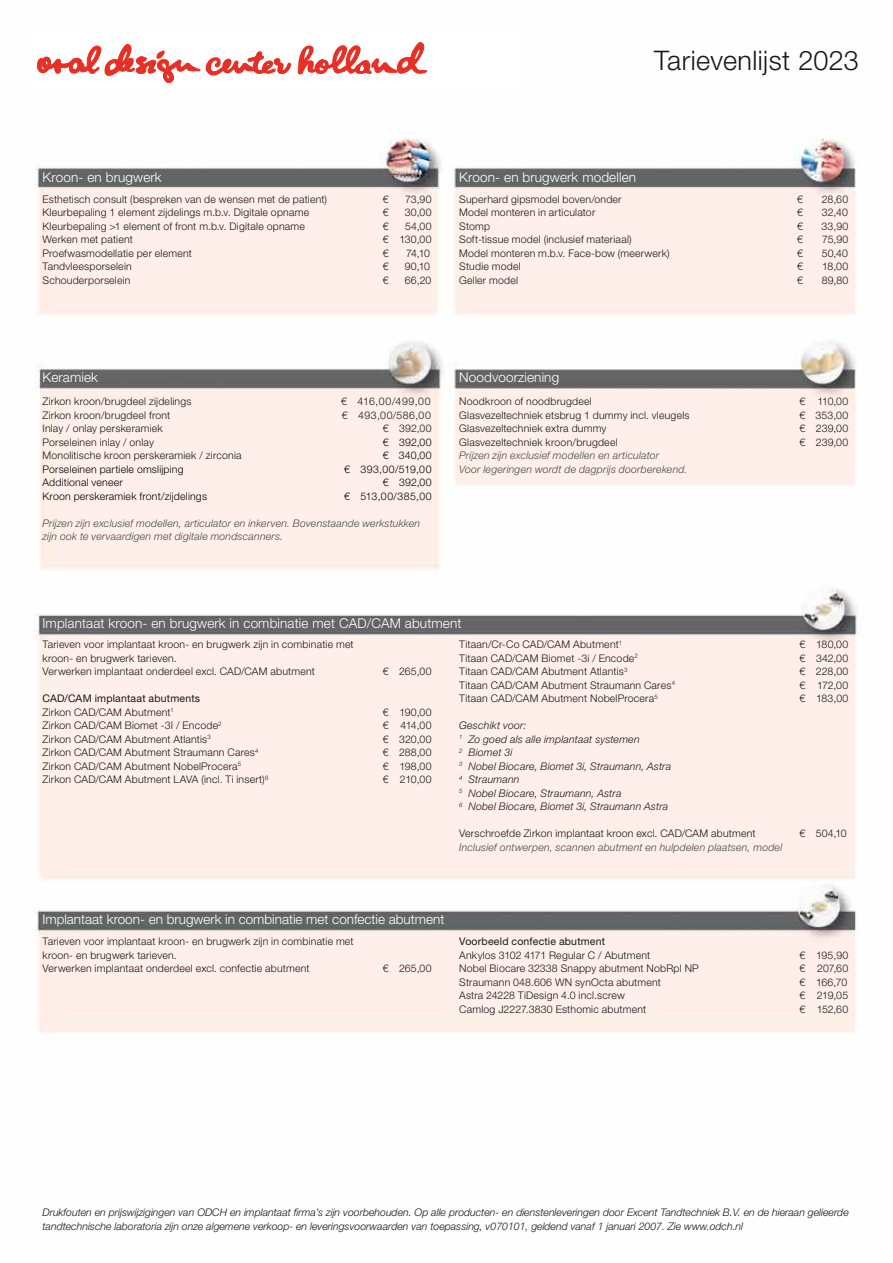
<style>
.page{position:relative;width:893px;height:1263px;background:#fff}
.page>*{position:absolute;margin:0;border:0;box-sizing:border-box;transform-origin:0 0}
.t1{font:300 27px "Helvetica Neue LT Std";letter-spacing:.015em;color:#181716}
.t2{font:300 13.5px "Helvetica Neue LT Std";letter-spacing:.01em;color:#fff}
.t3{font:300 10.5px/13.5px "Helvetica Neue LT Std";letter-spacing:.02em;color:#181716}
.t4{font:italic 300 10.5px/13.5px "Helvetica Neue LT Std";color:#181716}
.t5{font:italic 300 10.5px/13.5px "Helvetica Neue LT Std";letter-spacing:.02em;color:#484847}
.t6{font:italic 300 10.5px/13.5px "Helvetica Neue LT Std";letter-spacing:.02em;color:#181716}
.t7{font:300 10.5px "Helvetica Neue LT Std";letter-spacing:.02em;color:#000}
.t8{font:10.5px/13.5px "Helvetica Neue LT Std";letter-spacing:.02em;color:#181716}
.t9{font:300 10.5px "Helvetica Neue LT Std";letter-spacing:.045em;color:#000}
.t10{font:300 10.5px "Helvetica Neue LT Std";letter-spacing:.065em;color:#181716}
.t11{font:300 10.5px "Helvetica Neue LT Std";letter-spacing:.05em;color:#181716}
.s1{font-weight:300}
</style>
<div class="page">
<img style="left:35px;top:138px;width:828px;height:898px">
<svg style="left:37px;top:42px;width:390px;height:41px"></svg>
<h1 class="t1" style="left:654px;top:44px;width:206px">Tarievenlijst 2023</h1>
<p class="t2" style="left:43px;top:168px;width:121px">Kroon- en brugwerk</p>
<p class="t3" style="left:43px;top:192px;width:286px">Esthetisch consult (bespreken van de wensen met de patient)</p>
<p class="t3" style="left:383px;top:192px;width:7px">€</p>
<p class="t3" style="left:405px;top:192px;width:28px">73,90</p>
<p class="t3" style="left:43px;top:205px;width:268px">Kleurbepaling 1 element zijdelings m.b.v. Digitale opname</p>
<p class="t3" style="left:383px;top:205px;width:7px">€</p>
<p class="t3" style="left:405px;top:205px;width:28px">30,00</p>
<p class="t3" style="left:43px;top:219px;width:264px">Kleurbepaling &gt;1 element of front m.b.v. Digitale opname</p>
<p class="t3" style="left:383px;top:219px;width:7px">€</p>
<p class="t3" style="left:405px;top:219px;width:28px">54,00</p>
<p class="t3" style="left:43px;top:232px;width:92px">Werken met patient</p>
<p class="t3" style="left:383px;top:232px;width:50px">€ 130,00</p>
<p class="t3" style="left:43px;top:246px;width:151px">Proefwasmodellatie per element</p>
<p class="t3" style="left:383px;top:246px;width:7px">€</p>
<p class="t3" style="left:406px;top:246px;width:25px">74,10</p>
<p class="t3" style="left:43px;top:259px;width:91px">Tandvleesporselein</p>
<p class="t3" style="left:383px;top:259px;width:7px">€</p>
<p class="t3" style="left:405px;top:259px;width:27px">90,10</p>
<p class="t3" style="left:43px;top:273px;width:90px">Schouderporselein</p>
<p class="t3" style="left:383px;top:273px;width:7px">€</p>
<p class="t3" style="left:405px;top:273px;width:28px">66,20</p>
<p class="t2" style="left:459px;top:168px;width:178px">Kroon- en brugwerk modellen</p>
<p class="t3" style="left:459px;top:192px;width:164px">Superhard gipsmodel boven/onder</p>
<p class="t3" style="left:797px;top:192px;width:7px">€</p>
<p class="t3" style="left:822px;top:192px;width:28px">28,60</p>
<p class="t3" style="left:459px;top:205px;width:138px">Model monteren in articulator</p>
<p class="t3" style="left:797px;top:205px;width:7px">€</p>
<p class="t3" style="left:822px;top:205px;width:28px">32,40</p>
<p class="t3" style="left:459px;top:219px;width:32px">Stomp</p>
<p class="t3" style="left:797px;top:219px;width:7px">€</p>
<p class="t3" style="left:822px;top:219px;width:28px">33,90</p>
<p class="t3" style="left:459px;top:232px;width:174px">Soft-tissue model (inclusief materiaal)</p>
<p class="t3" style="left:797px;top:232px;width:7px">€</p>
<p class="t3" style="left:822px;top:232px;width:28px">75,90</p>
<p class="t3" style="left:459px;top:246px;width:212px">Model monteren m.b.v. Face-bow (meerwerk)</p>
<p class="t3" style="left:797px;top:246px;width:7px">€</p>
<p class="t3" style="left:822px;top:246px;width:28px">50,40</p>
<p class="t3" style="left:459px;top:259px;width:63px">Studie model</p>
<p class="t3" style="left:797px;top:259px;width:7px">€</p>
<p class="t3" style="left:822px;top:259px;width:28px">18,00</p>
<p class="t3" style="left:459px;top:273px;width:60px">Geller model</p>
<p class="t3" style="left:797px;top:273px;width:7px">€</p>
<p class="t3" style="left:822px;top:273px;width:28px">89,80</p>
<p class="t2" style="left:43px;top:369px;width:57px">Keramiek</p>
<p class="t2" style="left:459px;top:369px;width:101px">Noodvoorziening</p>
<p class="t3" style="left:43px;top:394px;width:150px">Zirkon kroon/brugdeel zijdelings</p>
<p class="t10" style="left:341px;top:395px;width:91px">€ 416,00/499,00</p>
<p class="t3" style="left:43px;top:408px;width:129px">Zirkon kroon/brugdeel front</p>
<p class="t11" style="left:342px;top:408px;width:91px">€ 493,00/586,00</p>
<p class="t3" style="left:43px;top:421px;width:122px">Inlay / onlay perskeramiek</p>
<p class="t3" style="left:383px;top:421px;width:50px">€ 392,00</p>
<p class="t3" style="left:43px;top:435px;width:113px">Porseleinen inlay / onlay</p>
<p class="t7" style="left:383px;top:435px;width:50px">€ 392,00</p>
<p class="t3" style="left:43px;top:448px;width:201px">Monolitische kroon perskeramiek / zirconia</p>
<p class="t7" style="left:383px;top:449px;width:50px">€ 340,00</p>
<p class="t7" style="left:43px;top:462px;width:143px">Porseleinen partiele omslijping</p>
<p class="t9" style="left:344px;top:462px;width:89px">€ 393,00/519,00</p>
<p class="t7" style="left:43px;top:476px;width:82px">Additional veneer</p>
<p class="t7" style="left:383px;top:476px;width:50px">€ 392,00</p>
<p class="t7" style="left:43px;top:489px;width:166px">Kroon perskeramiek front/zijdelings</p>
<p class="t9" style="left:344px;top:489px;width:89px">€ 513,00/385,00</p>
<p class="t5" style="left:43px;top:516px;width:379px">Prijzen zijn exclusief modellen, articulator en inkerven. Bovenstaande werkstukken zijn ook te vervaardigen met digitale mondscanners.</p>
<p class="t3" style="left:459px;top:394px;width:134px">Noodkroon of noodbrugdeel</p>
<p class="t3" style="left:799px;top:394px;width:50px">€ 110,00</p>
<p class="t3" style="left:459px;top:408px;width:232px">Glasvezeltechniek etsbrug 1 dummy incl. vleugels</p>
<p class="t3" style="left:799px;top:408px;width:50px">€ 353,00</p>
<p class="t3" style="left:459px;top:421px;width:149px">Glasvezeltechniek extra dummy</p>
<p class="t3" style="left:799px;top:421px;width:50px">€ 239,00</p>
<p class="t3" style="left:459px;top:435px;width:160px">Glasvezeltechniek kroon/brugdeel</p>
<p class="t3" style="left:799px;top:435px;width:50px">€ 239,00</p>
<p class="t5" style="left:459px;top:448px;width:230px">Prijzen zijn exclusief modellen en articulator<br>Voor legeringen wordt de dagprijs doorberekend.</p>
<p class="t2" style="left:43px;top:615px;width:420px">Implantaat kroon- en brugwerk in combinatie met CAD/CAM abutment</p>
<p class="t3" style="left:43px;top:637px;width:313px">Tarieven voor implantaat kroon- en brugwerk zijn in combinatie met kroon- en brugwerk tarieven.<br>Verwerken implantaat onderdeel excl. CAD/CAM abutment</p>
<p class="t8" style="left:43px;top:691px;width:159px">CAD/CAM implantaat abutments<br><span class="s1">Zirkon CAD/CAM Abutment</span><sup>1</sup></p>
<p class="t3" style="left:383px;top:664px;width:50px">€ 265,00</p>
<p class="t3" style="left:383px;top:705px;width:50px">€ 190,00</p>
<p class="t3" style="left:43px;top:718px;width:181px">Zirkon CAD/CAM Biomet -3I / Encode<sup>2</sup></p>
<p class="t3" style="left:383px;top:718px;width:50px">€ 414,00</p>
<p class="t3" style="left:43px;top:732px;width:170px">Zirkon CAD/CAM Abutment Atlantis<sup>3</sup></p>
<p class="t3" style="left:383px;top:732px;width:50px">€ 320,00</p>
<p class="t3" style="left:43px;top:745px;width:218px">Zirkon CAD/CAM Abutment Straumann Cares<sup>4</sup></p>
<p class="t3" style="left:383px;top:745px;width:50px">€ 288,00</p>
<p class="t3" style="left:43px;top:759px;width:200px">Zirkon CAD/CAM Abutment NobelProcera<sup>5</sup></p>
<p class="t3" style="left:383px;top:759px;width:50px">€ 198,00</p>
<p class="t3" style="left:43px;top:772px;width:227px">Zirkon CAD/CAM Abutment LAVA (incl. Ti insert)<sup>6</sup></p>
<p class="t3" style="left:383px;top:772px;width:50px">€ 210,00</p>
<p class="t3" style="left:459px;top:637px;width:164px">Titaan/Cr-Co CAD/CAM Abutment<sup>1</sup></p>
<p class="t3" style="left:799px;top:637px;width:50px">€ 180,00</p>
<p class="t3" style="left:459px;top:651px;width:180px">Titaan CAD/CAM Biomet -3i / Encode<sup>2</sup></p>
<p class="t3" style="left:799px;top:651px;width:50px">€ 342,00</p>
<p class="t3" style="left:459px;top:664px;width:170px">Titaan CAD/CAM Abutment Atlantis<sup>3</sup></p>
<p class="t3" style="left:799px;top:664px;width:50px">€ 228,00</p>
<p class="t3" style="left:459px;top:678px;width:217px">Titaan CAD/CAM Abutment Straumann Cares<sup>4</sup></p>
<p class="t3" style="left:799px;top:678px;width:50px">€ 172,00</p>
<p class="t3" style="left:459px;top:691px;width:200px">Titaan CAD/CAM Abutment NobelProcera<sup>5</sup></p>
<p class="t3" style="left:799px;top:691px;width:50px">€ 183,00</p>
<p class="t6" style="left:459px;top:718px;width:213px">Geschikt voor:<br><sup>1</sup> Zo goed als alle implantaat systemen<br><sup>2</sup> Biomet 3i<br><sup>3</sup> Nobel Biocare, Biomet 3i, Straumann, Astra<br><sup>4</sup> Straumann<br><sup>5</sup> Nobel Biocare, Straumann, Astra<br><sup>6</sup> Nobel Biocare, Biomet 3i, Straumann Astra</p>
<p class="t3" style="left:459px;top:826px;width:298px">Verschroefde Zirkon implantaat kroon excl. CAD/CAM abutment</p>
<p class="t3" style="left:799px;top:826px;width:49px">€ 504,10</p>
<p class="t5" style="left:459px;top:840px;width:325px">Inclusief ontwerpen, scannen abutment en hulpdelen plaatsen, model</p>
<p class="t2" style="left:42px;top:911px;width:403px">Implantaat kroon- en brugwerk in combinatie met confectie abutment</p>
<p class="t3" style="left:42px;top:934px;width:313px">Tarieven voor implantaat kroon- en brugwerk zijn in combinatie met kroon- en brugwerk tarieven.<br>Verwerken implantaat onderdeel excl. confectie abutment</p>
<p class="t3" style="left:383px;top:961px;width:50px">€ 265,00</p>
<p class="t8" style="left:459px;top:934px;width:147px">Voorbeeld confectie abutment</p>
<p class="t3" style="left:459px;top:948px;width:193px">Ankylos 3102 4171 Regular C / Abutment</p>
<p class="t3" style="left:799px;top:948px;width:50px">€ 195,90</p>
<p class="t3" style="left:459px;top:961px;width:241px">Nobel Biocare 32338 Snappy abutment NobRpl NP</p>
<p class="t3" style="left:799px;top:961px;width:50px">€ 207,60</p>
<p class="t3" style="left:459px;top:975px;width:203px">Straumann 048.606 WN synOcta abutment</p>
<p class="t3" style="left:799px;top:975px;width:50px">€ 166,70</p>
<p class="t3" style="left:459px;top:988px;width:167px">Astra 24228 TiDesign 4.0 incl.screw</p>
<p class="t3" style="left:799px;top:988px;width:50px">€ 219,05</p>
<p class="t3" style="left:459px;top:1002px;width:189px">Camlog J2227.3830 Esthomic abutment</p>
<p class="t3" style="left:799px;top:1002px;width:50px">€ 152,60</p>
<p class="t4" style="left:43px;top:1206px;width:808px">Drukfouten en prijswijzigingen van ODCH en implantaat firma’s zijn voorbehouden. Op alle producten- en dienstenleveringen door Excent Tandtechniek B.V. en de hieraan gelieerde tandtechnische laboratoria zijn onze algemene verkoop- en leveringsvoorwaarden van toepassing, v070101, geldend vanaf 1 januari 2007. Zie www.odch.nl</p>
</div>
